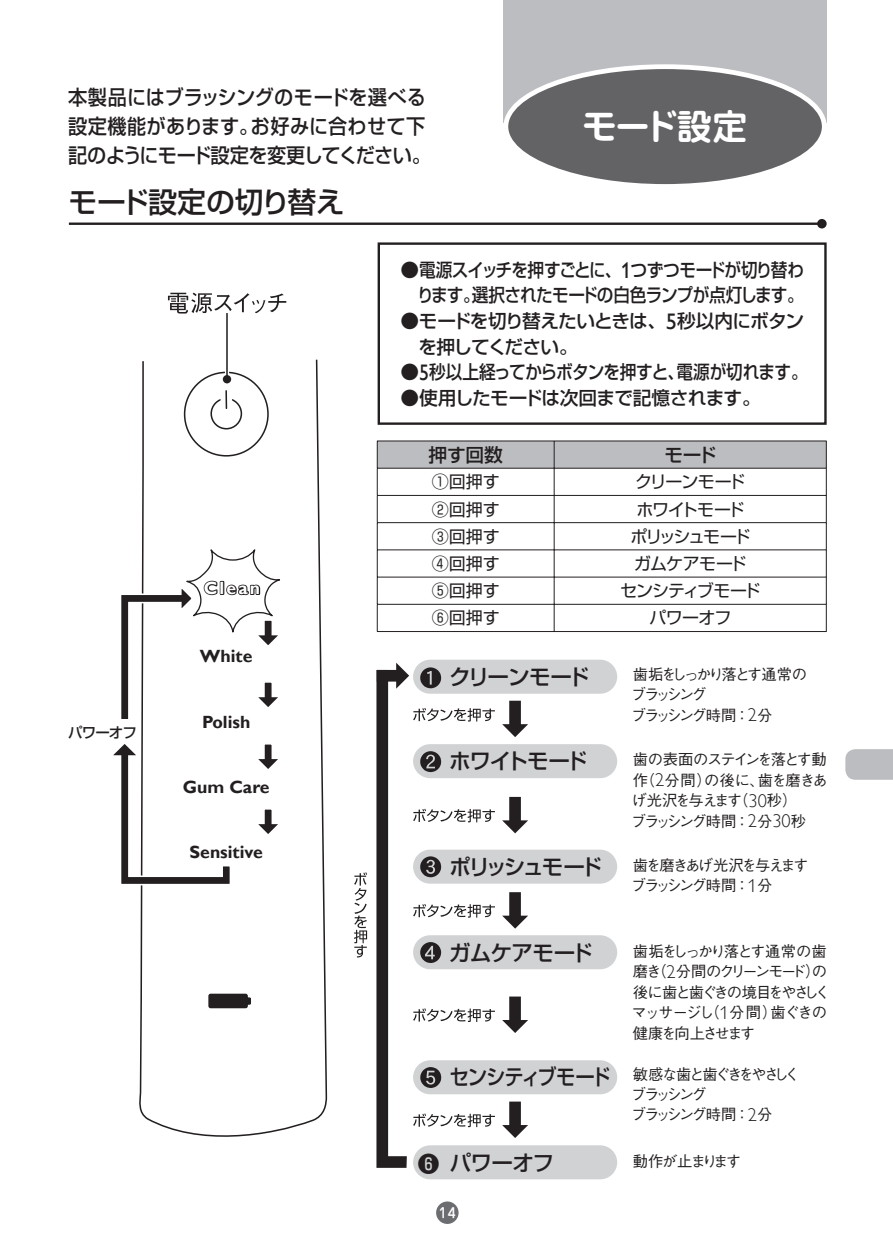
<style>
.page{position:relative;width:893px;height:1259px;background:#fff}
.page>*{position:absolute;margin:0;border:0;box-sizing:border-box;transform-origin:0 0}
.t1{font:35.7px "Jun 501 Pro Bold 90 pv RKSJ H";letter-spacing:-.08em;color:#fff}
.t2{font:28.8px "Shin Go Pro Medium 90 pv RKSJ H";letter-spacing:-.02em;color:#231f20}
.t3{font:21.6px "Shin Go Pro Medium 90 pv RKSJ H";letter-spacing:-.055em;color:#231f20}
.t4{font:21.6px "Shin Go Pro Medium 90 pv RKSJ H";letter-spacing:-.055em;color:#231f20;scale:.9 1}
.t5{font:21.6px "Shin Go Pro Medium 90 pv RKSJ H";letter-spacing:-.13em;color:#231f20}
.t6{font:21.6px "Shin Go Pro Medium 90 pv RKSJ H";letter-spacing:-.035em;color:#231f20}
.t7{font:20.4px/28.8px "Shin Go Pro Medium 90 pv RKSJ H";letter-spacing:-.015em;color:#231f20;scale:.94 1}
.t8{font:18.6px/25.5px "Shin Go Pro Medium 90 pv RKSJ H";letter-spacing:-.045em;color:#231f20;text-align:right}
.t9{font:700 17.7px "Gill Sans Alt One WGL";color:#231f20}
.t10{font:17.1px "Shin Go Pro Regular 90 pv RKSJ H";letter-spacing:-.035em;color:#231f20}
.t11{font:17.1px "Shin Go Pro Regular 90 pv RKSJ H";letter-spacing:-.07em;color:#231f20}
.t12{font:17.1px "Shin Go Pro Regular 90 pv RKSJ H";letter-spacing:-.14em;color:#231f20}
.t13{font:17.1px "Shin Go Pro Regular 90 pv RKSJ H";letter-spacing:-.065em;color:#231f20}
.t14{font:15.3px/20.4px "Gothic BBB Pro Medium 90 pv RKSJ H";letter-spacing:-.14em;color:#231f20}
.t15{font:15.3px/20.4px "Gothic BBB Pro Medium 90 pv RKSJ H";letter-spacing:-.18em;color:#231f20}
.t16{font:15.3px/20.4px "Gothic BBB Pro Medium 90 pv RKSJ H";letter-spacing:-.105em;color:#231f20}
.t17{font:15.3px "Gothic BBB Pro Medium 90 pv RKSJ H";letter-spacing:-.12em;color:#231f20}
.t18{font:14.4px "Shin Go Pro Medium 90 pv RKSJ H";letter-spacing:-.065em;color:#231f20}
.t19{font:13.5px "Jun 34 Pro Medium 90 pv RKSJ H";color:#fff}
.s1{font-family:"Gill Sans Alt One WGL";font-size:22.5px}
.s2{font-family:"Gill Sans Alt One WGL Light";font-size:18.3px}
</style>
<div class="page">
<div style="left:436px;top:1201px;width:23px;height:23px;background:#6c6d70;border-radius:50%"></div>
<svg style="left:845px;top:749px;width:48px;height:31px"></svg>
<svg style="left:139px;top:359px;width:187px;height:777px"></svg>
<svg style="left:183px;top:371px;width:86px;height:86px"></svg>
<svg style="left:168px;top:293px;width:118px;height:20px"></svg>
<hr style="left:225px;top:313px;width:4px;height:66px;background:#fff">
<div style="left:221px;top:373px;width:12px;height:12px;border:4px solid #fff;border-radius:50%"></div>
<hr style="left:226px;top:313px;width:2px;height:66px;background:#231f20">
<div style="left:223px;top:375px;width:8px;height:8px;background:#231f20;border-radius:50%"></div>
<svg style="left:207px;top:993px;width:45px;height:16px"></svg>
<svg style="left:113px;top:526px;width:200px;height:360px"></svg>
<div style="left:413px;top:659px;width:204px;height:34px;background:#d1d2d4;border-radius:17px"></div>
<div style="left:413px;top:744px;width:204px;height:34px;background:#d1d2d4;border-radius:17px"></div>
<div style="left:413px;top:849px;width:204px;height:34px;background:#d1d2d4;border-radius:17px"></div>
<div style="left:413px;top:935px;width:204px;height:34px;background:#d1d2d4;border-radius:17px"></div>
<div style="left:413px;top:1060px;width:204px;height:34px;background:#d1d2d4;border-radius:17px"></div>
<div style="left:413px;top:1145px;width:204px;height:34px;background:#d1d2d4;border-radius:17px"></div>
<svg style="left:502px;top:700px;width:26px;height:37px"></svg>
<svg style="left:502px;top:797px;width:26px;height:36px"></svg>
<svg style="left:502px;top:892px;width:26px;height:36px"></svg>
<svg style="left:354px;top:872px;width:13px;height:85px"></svg>
<svg style="left:502px;top:996px;width:26px;height:37px"></svg>
<svg style="left:502px;top:1101px;width:26px;height:37px"></svg>
<svg style="left:376px;top:662px;width:119px;height:505px"></svg>
<div style="left:503px;top:0;width:324px;height:122px;background:#bcbdc0"></div>
<div style="left:506px;top:67px;width:318px;height:119px;background:#636366;border-radius:50%"></div>
<div style="left:503px;top:64px;width:324px;height:125px;border:5px solid #fff;border-radius:50%"></div>
<div style="left:378px;top:242px;width:449px;height:183px;border:2px solid #231f20"></div>
<hr style="left:377px;top:440px;width:177px;height:1px;background:#231f20">
<hr style="left:554px;top:440px;width:273px;height:1px;background:#231f20">
<svg style="left:377px;top:441px;width:450px;height:190px"></svg>
<hr style="left:377px;top:631px;width:177px;height:1px;background:#231f20">
<hr style="left:554px;top:631px;width:273px;height:1px;background:#231f20">
<hr style="left:69px;top:222px;width:753px;height:3px;background:#231f20">
<div style="left:817px;top:219px;width:10px;height:9px;background:#231f20;border-radius:50%"></div>
<p class="t7" style="left:68px;top:86px;width:388px">本製品にはブラッシングのモードを選べる設定機能があります。お好みに合わせて下記のようにモード設定を変更してください。</p>
<h2 class="t2" style="left:69px;top:192px;width:277px">モード設定の切り替え</h2>
<h1 class="t1" style="left:581px;top:113px;width:168px">モード設定</h1>
<p class="t18" style="left:68px;top:727px;width:70px">パワーオフ</p>
<p class="t9" style="left:204px;top:577px;width:58px">Clean</p>
<p class="t9" style="left:200px;top:646px;width:54px">White</p>
<p class="t9" style="left:202px;top:711px;width:50px">Polish</p>
<p class="t9" style="left:183px;top:776px;width:88px">Gum Care</p>
<p class="t9" style="left:190px;top:841px;width:75px">Sensitive</p>
<p class="t8" style="left:400px;top:260px;width:405px">●電源スイッチを押すごとに、<span class="s1">1</span>つずつモードが切り替わります。選択されたモードの白色ランプが点灯します。</p>
<p class="t8" style="left:418px;top:311px;width:387px;text-align:left;text-indent:-18px">●モードを切り替えたいときは、<span class="s1">5</span>秒以内にボタンを押してください。</p>
<p class="t8" style="left:400px;top:362px;width:409px">●<span class="s1">5</span>秒以上経ってからボタンを押すと、電源が切れます。</p>
<p class="t8" style="left:400px;top:387px;width:362px">●使用したモードは次回まで記憶されます。</p>
<p class="t8" style="left:428px;top:444px;width:76px">押す回数</p>
<p class="t8" style="left:664px;top:444px;width:54px">モード</p>
<p class="t10" style="left:432px;top:475px;width:69px">①回押す</p>
<p class="t11" style="left:635px;top:475px;width:111px">クリーンモード</p>
<p class="t10" style="left:432px;top:502px;width:69px">②回押す</p>
<p class="t13" style="left:636px;top:502px;width:110px">ホワイトモード</p>
<p class="t10" style="left:432px;top:530px;width:69px">③回押す</p>
<p class="t12" style="left:630px;top:530px;width:122px">ポリッシュモード</p>
<p class="t10" style="left:432px;top:557px;width:69px">④回押す</p>
<p class="t10" style="left:634px;top:557px;width:114px">ガムケアモード</p>
<p class="t10" style="left:432px;top:584px;width:69px">⑤回押す</p>
<p class="t11" style="left:620px;top:584px;width:142px">センシティブモード</p>
<p class="t10" style="left:432px;top:611px;width:69px">⑥回押す</p>
<p class="t10" style="left:649px;top:611px;width:84px">パワーオフ</p>
<p class="t3" style="left:449px;top:669px;width:142px">クリーンモード</p>
<p class="t3" style="left:449px;top:753px;width:140px">ホワイトモード</p>
<p class="t5" style="left:449px;top:858px;width:154px">ポリッシュモード</p>
<p class="t6" style="left:449px;top:945px;width:145px">ガムケアモード</p>
<p class="t4" style="left:449px;top:1069px;width:180px">センシティブモード</p>
<p class="t3" style="left:418px;top:1154px;width:137px">❻ パワーオフ</p>
<p class="t19" style="left:439px;top:1208px;width:19px">14</p>
<p class="t15" style="left:631px;top:666px;width:178px">歯垢をしっかり落とす通常のブラッシング<br>ブラッシング時間：<span class="s2">2</span>分</p>
<p class="t16" style="left:631px;top:751px;width:199px">歯の表面のステインを落とす動作（<span class="s2">2</span>分間）の後に、歯を磨きあげ光沢を与えます（<span class="s2">30</span>秒）<br>ブラッシング時間：<span class="s2">2</span>分<span class="s2">30</span>秒</p>
<p class="t14" style="left:631px;top:856px;width:179px">歯を磨きあげ光沢を与えますブラッシング時間：<span class="s2">1</span>分</p>
<p class="t14" style="left:632px;top:943px;width:200px">歯垢をしっかり落とす通常の歯磨き（<span class="s2">2</span>分間のクリーンモード）の後に歯と歯ぐきの境目をやさしくマッサージし（<span class="s2">1</span>分間）歯ぐきの健康を向上させます</p>
<p class="t15" style="left:631px;top:1065px;width:170px">敏感な歯と歯ぐきをやさしくブラッシング<br>ブラッシング時間：<span class="s2">2</span>分</p>
<p class="t17" style="left:633px;top:1155px;width:110px">動作が止まります</p>
</div>
